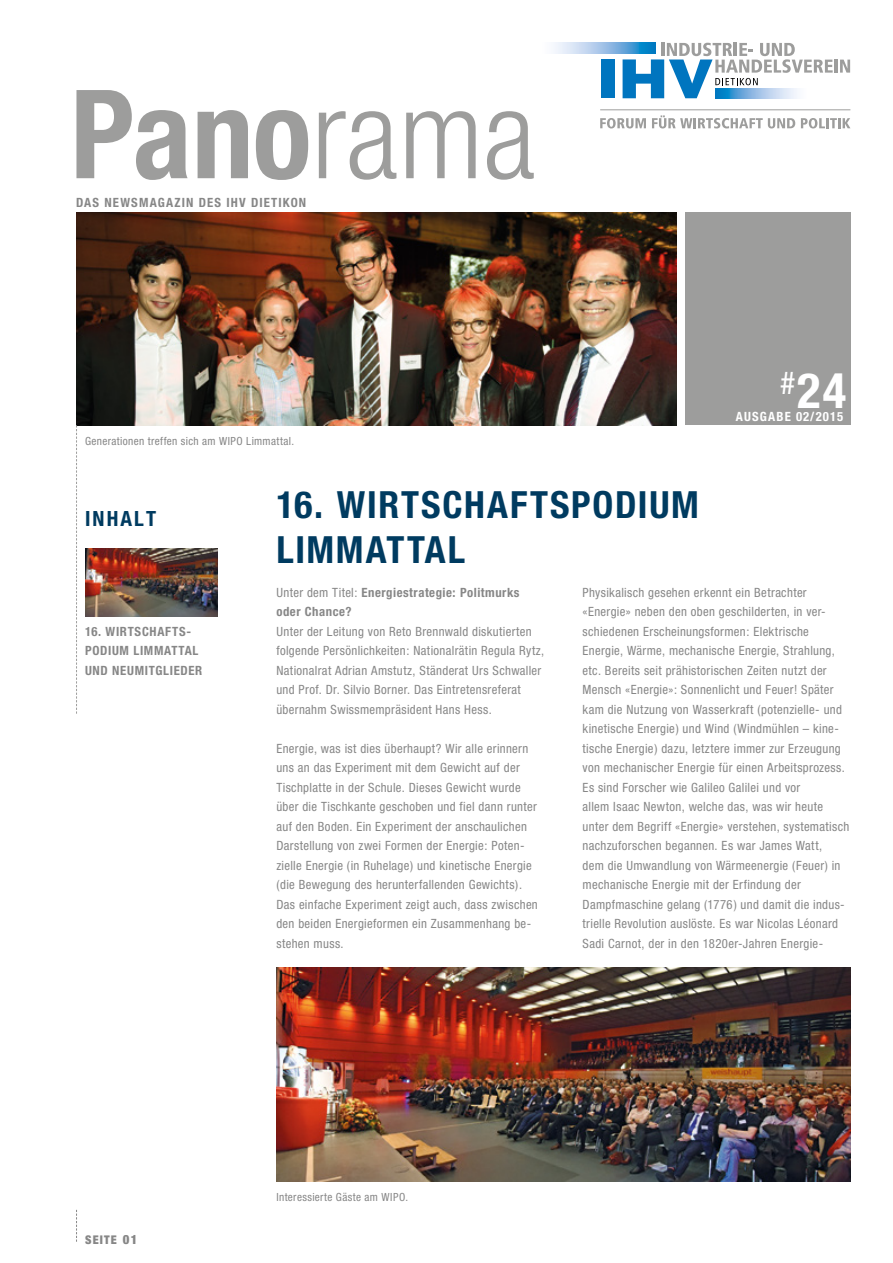
<style>
.page{position:relative;width:893px;height:1263px;background:#fff}
.page>*{position:absolute;margin:0;border:0;box-sizing:border-box;transform-origin:0 0}
.t1{font:700 condensed 123.45px "Helvetica Neue";color:#9d9d9c}
.t2{font:700 condensed 48.9px "Helvetica Neue";color:#fff}
.t3{font:700 condensed 37.5px/45px "Helvetica Neue";letter-spacing:.045em;color:#003b60}
.t4{font:700 condensed 21px "Helvetica Neue";letter-spacing:.1em;color:#003b60}
.t5{font:condensed 12.75px/19.5px "Helvetica Neue";letter-spacing:.025em;color:#878787}
.t6{font:700 condensed 12.75px/19.5px "Helvetica Neue";letter-spacing:.05em;color:#878787}
.t7{font:700 condensed 12.75px "Helvetica Neue";letter-spacing:.09em;color:#878787}
.t8{font:700 condensed 12.75px "Helvetica Neue";letter-spacing:.085em;color:#fff}
.t9{font:900 condensed 12px "Helvetica Neue";letter-spacing:.1em;color:#878787}
.t10{font:condensed 11.25px "Helvetica Neue";letter-spacing:.035em;color:#878787}
.s1{font-weight:300}
.s2{font-weight:400}
.s3{font-size:12.75px}
</style>
<div class="page">
<svg style="left:76px;top:1210px;width:1px;height:32px"></svg>
<div style="left:685px;top:213px;width:165px;height:212px;background:#9d9d9c"></div>
<svg style="left:600px;top:118px;width:46px;height:10px"></svg>
<svg style="left:652px;top:115px;width:143px;height:13px"></svg>
<svg style="left:801px;top:118px;width:49px;height:10px"></svg>
<hr style="left:600px;top:109px;width:250px;height:1px;background:#9d9d9c">
<div style="left:601px;top:60px;width:13px;height:38px;background:#0075bf"></div>
<svg style="left:623px;top:43px;width:227px;height:55px"></svg>
<svg style="left:554px;top:43px;width:102px;height:10px"></svg>
<svg style="left:715px;top:88px;width:94px;height:10px"></svg>
<img style="left:77px;top:213px;width:599px;height:212px">
<img style="left:85px;top:548px;width:133px;height:68px">
<img style="left:276px;top:967px;width:574px;height:215px">
<svg style="left:76px;top:425px;width:1px;height:289px"></svg>
<h1 class="t1" style="left:70px;top:60px;width:467px">Pano<span class="s1">rama</span></h1>
<p class="t7" style="left:76px;top:194px;width:232px">DAS NEWSMAGAZIN DES IHV DIETIKON</p>
<p class="t10" style="left:85px;top:434px;width:211px">Generationen treffen sich am WIPO Limmattal.</p>
<h2 class="t2" style="left:780px;top:361px;width:67px"><sup>#</sup>24</h2>
<p class="t8" style="left:736px;top:409px;width:109px">AUSGABE 02/2015</p>
<h3 class="t4" style="left:85px;top:506px;width:73px">INHALT</h3>
<p class="t6" style="left:85px;top:621px;width:119px">16. WIRTSCHAFTS-<br>PODIUM LIMMATTAL<br>UND NEUMITGLIEDER</p>
<h3 class="t3" style="left:276px;top:482px;width:424px">16. WIRTSCHAFTSPODIUM<br>LIMMATTAL</h3>
<p class="t6" style="left:276px;top:582px;width:245px"><span class="s2">Unter dem Titel:</span> Energiestrategie: Politmurks oder Chance?</p>
<p class="t5" style="left:276px;top:621px;width:269px">Unter der Leitung von Reto Brennwald diskutierten folgende Persönlichkeiten: Nationalrätin Regula Rytz, Nationalrat Adrian Amstutz, Ständerat Urs Schwaller und Prof. Dr. Silvio Borner. Das Eintretensreferat übernahm Swissmempräsident Hans Hess.</p>
<p class="t5" style="left:276px;top:738px;width:263px">Energie, was ist dies überhaupt? Wir alle erinnern uns an das Experiment mit dem Gewicht auf der Tischplatte in der Schule. Dieses Gewicht wurde über die Tischkante geschoben und fiel dann runter auf den Boden. Ein Experiment der anschaulichen Darstellung von zwei Formen der Energie: Poten&shy;zielle Energie (in Ruhelage) und kinetische Energie (die Bewegung des herunterfallenden Gewichts).<br>Das einfache Experiment zeigt auch, dass zwischen den beiden Energieformen ein Zusammenhang be&shy;stehen muss.</p>
<p class="t5" style="left:583px;top:582px;width:268px">Physikalisch gesehen erkennt ein Betrachter «Energie» neben den oben geschilderten, in ver&shy;schiedenen Erscheinungsformen: Elektrische Energie, Wärme, mechanische Energie, Strahlung, etc. Bereits seit prähistorischen Zeiten nutzt der Mensch «Energie»: Sonnenlicht und Feuer! Später kam die Nutzung von Wasserkraft (potenzielle- und kinetische Energie) und Wind (Windmühlen – kine&shy;tische Energie) dazu, letztere immer zur Erzeugung von mechanischer Energie für einen Arbeitsprozess.<br>Es sind Forscher wie Galileo Galilei und vor<br>allem Isaac Newton, welche das, was wir heute unter dem Begriff «Energie» verstehen, systematisch nachzuforschen begannen. Es war James Watt,<br>dem die Umwandlung von Wärmeenergie (Feuer) in mechanische Energie mit der Erfindung der Dampfmaschine gelang (1776) und damit die indus&shy;trielle Revolution auslöste. Es war Nicolas Léonard Sadi Carnot, der in den 1820er-Jahren Energie-</p>
<p class="t9" style="left:85px;top:1232px;width:54px">SEITE <span class="s3">01</span></p>
<p class="t10" style="left:276px;top:1191px;width:133px">Interessierte Gäste am WIPO.</p>
</div>
